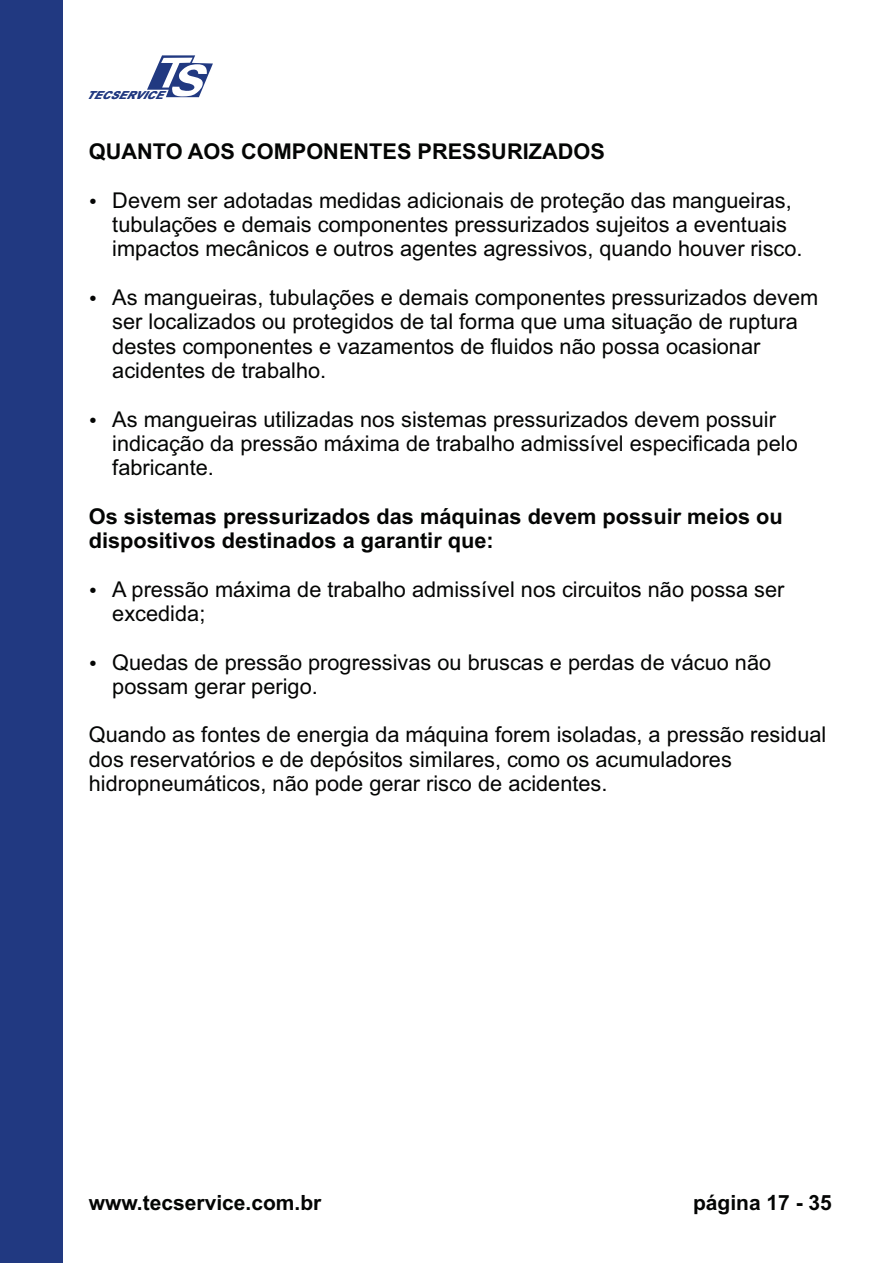
<style>
.page{position:relative;width:893px;height:1263px;background:#fff}
.page>*{position:absolute;margin:0;border:0;box-sizing:border-box;transform-origin:0 0}
.t1{font:21.75px/24.3px "Arial";color:#040504}
.t2{font:700 21.75px/24.3px "Arial";color:#040504}
.t3{font:700 21px "Arial";color:#040504}
.t4{font:italic 700 10.95px "Arial";color:#213981}
</style>
<div class="page">
<div style="left:0;top:0;width:63px;height:1263px;background:#213981"></div>
<svg style="left:147px;top:55px;width:66px;height:42px"></svg>
<p class="t4" style="left:86px;top:91px;width:83px">TECSERVICE</p>
<p class="t2" style="left:89px;top:141px;width:518px">QUANTO AOS COMPONENTES PRESSURIZADOS</p>
<p class="t1" style="left:112px;top:190px;width:692px">Devem ser adotadas medidas adicionais de proteção das mangueiras, tubulações e demais componentes pressurizados sujeitos a eventuais impactos mecânicos e outros agentes agressivos, quando houver risco.</p>
<p class="t1" style="left:112px;top:287px;width:707px">As mangueiras, tubulações e demais componentes pressurizados devem ser localizados ou protegidos de tal forma que uma situação de ruptura destes componentes e vazamentos de fluidos não possa ocasionar acidentes de trabalho.</p>
<p class="t1" style="left:112px;top:409px;width:687px">As mangueiras utilizadas nos sistemas pressurizados devem possuir indicação da pressão máxima de trabalho admissível especificada pelo fabricante.</p>
<p class="t2" style="left:89px;top:506px;width:695px">Os sistemas pressurizados das máquinas devem possuir meios ou dispositivos destinados a garantir que:</p>
<p class="t1" style="left:112px;top:579px;width:674px">A pressão máxima de trabalho admissível nos circuitos não possa ser excedida;</p>
<p class="t1" style="left:112px;top:652px;width:660px">Quedas de pressão progressivas ou bruscas e perdas de vácuo não possam gerar perigo.</p>
<p class="t1" style="left:89px;top:725px;width:739px">Quando as fontes de energia da máquina forem isoladas, a pressão residual dos reservatórios e de depósitos similares, como os acumuladores hidropneumáticos, não pode gerar risco de acidentes.</p>
<p class="t3" style="left:89px;top:1194px;width:234px">www.tecservice.com.br</p>
<p class="t3" style="left:693px;top:1194px;width:140px">página 17 - 35</p>
</div>
